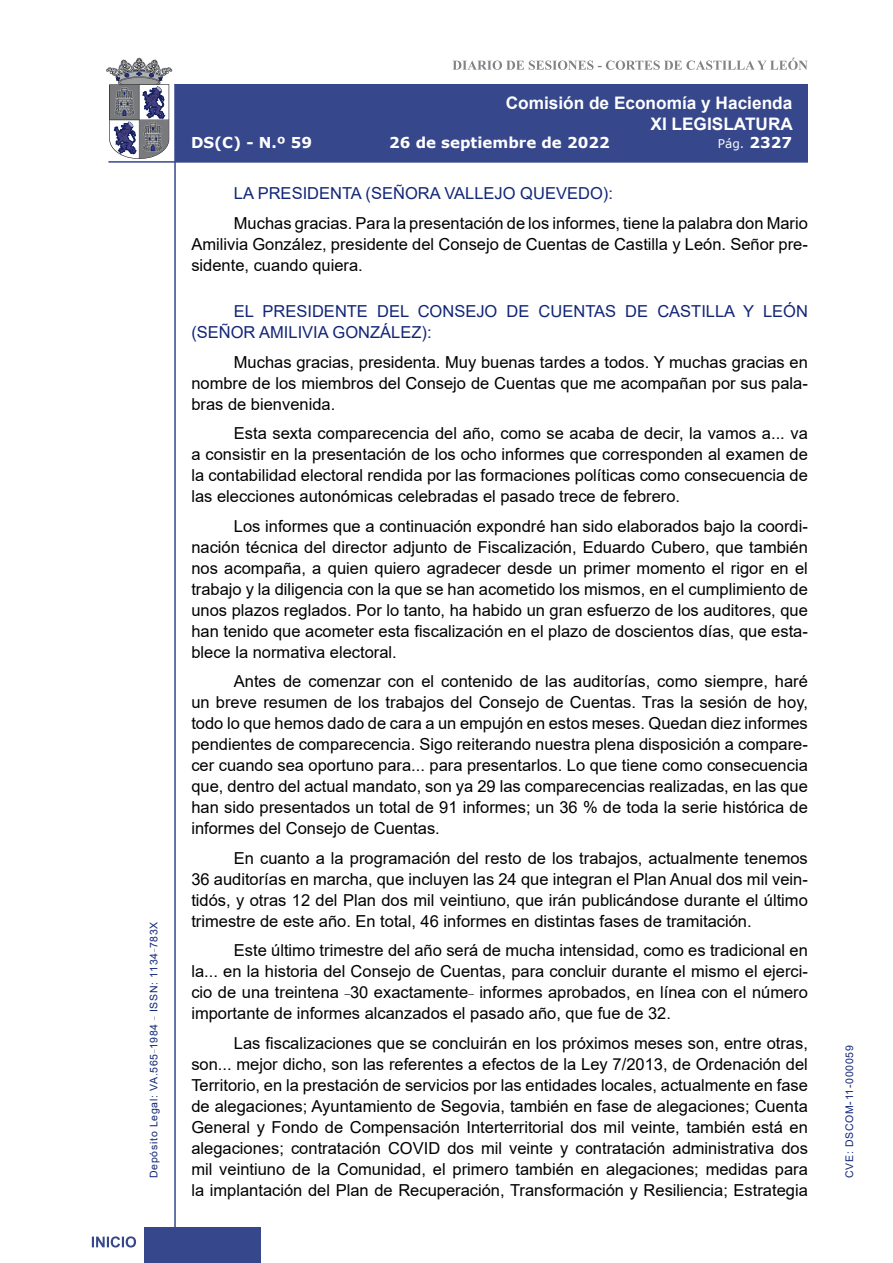
<style>
.page{position:relative;width:893px;height:1263px;background:#fff}
.page>*{position:absolute;margin:0;border:0;box-sizing:border-box;transform-origin:0 0}
.t1{font:700 17.25px/20.7px "Arial";color:#fff;text-align:right}
.t2{font:16.5px/21px "Arial";color:#000;text-align:justify}
.Orador{font:16.5px/21px "Arial";color:#122678}
.t3{font:700 15px "Verdana";color:#fff}
.t4{font:12px "Verdana";color:#fff}
.t5{font:10.5px "Arial";letter-spacing:.065em;color:#122678}
.s1{font-weight:700;font-size:15px}
</style>
<div class="page">
<svg style="left:452px;top:58px;width:356px;height:12px"></svg>
<hr style="left:174px;top:84px;width:2px;height:1179px;background:#36478c">
<div style="left:144px;top:1227px;width:117px;height:36px;background:#36478c"></div>
<div style="left:175px;top:84px;width:633px;height:78px;background:#36478c"></div>
<hr style="left:108px;top:161px;width:700px;height:2px;background:#36478c">
<svg style="left:92px;top:1236px;width:44px;height:11px"></svg>
<svg style="left:106px;top:58px;width:66px;height:101px"></svg>
<p class="t5" style="left:146px;top:1178px;width:258px;rotate:-90deg">Depósito Legal: VA.565<sup>_</sup>1984 <sup>_</sup> ISSN: 1134<sup>_</sup>783X</p>
<p class="t1" style="left:506px;top:93px;width:289px">Comisión de Economía y Hacienda<br>XI LEGISLATURA</p>
<p class="t3" style="left:191px;top:132px;width:123px">DS(C) - N.º 59</p>
<p class="t3" style="left:389px;top:132px;width:222px">26 de septiembre de 2022</p>
<p class="t4" style="left:718px;top:135px;width:76px">Pág. <span class="s1">2327</span></p>
<p class="Orador" style="left:234px;top:183px;width:381px">LA PRESIDENTA (SEÑORA VALLEJO QUEVEDO):</p>
<p class="t2" style="left:191px;top:212px;width:618px;text-indent:43px">Muchas gracias. Para la presentación de los informes, tiene la palabra don Mario Amilivia González, presidente del Consejo de Cuentas de Castilla y León. Señor pre&shy;sidente, cuando quiera.</p>
<p class="Orador" style="left:191px;top:301px;width:618px;text-indent:43px">EL PRESIDENTE DEL CONSEJO DE CUENTAS DE CASTILLA Y LEÓN (SEÑOR AMILIVIA GONZÁLEZ):</p>
<p class="t2" style="left:191px;top:351px;width:618px;text-indent:43px">Muchas gracias, presidenta. Muy buenas tardes a todos. Y muchas gracias en nombre de los miembros del Consejo de Cuentas que me acompañan por sus pala&shy;bras de bienvenida.</p>
<p class="t2" style="left:191px;top:423px;width:618px;text-indent:43px">Esta sexta comparecencia del año, como se acaba de decir, la vamos a... va a consistir en la presentación de los ocho informes que corresponden al examen de la contabilidad electoral rendida por las formaciones políticas como consecuencia de las elecciones autonómicas celebradas el pasado trece de febrero.</p>
<p class="t2" style="left:191px;top:515px;width:618px;text-indent:43px">Los informes que a continuación expondré han sido elaborados bajo la coordi&shy;nación técnica del director adjunto de Fiscalización, Eduardo Cubero, que también nos acompaña, a quien quiero agradecer desde un primer momento el rigor en el trabajo y la diligencia con la que se han acometido los mismos, en el cumplimiento de unos plazos reglados. Por lo tanto, ha habido un gran esfuerzo de los auditores, que han tenido que acometer esta fiscalización en el plazo de doscientos días, que esta&shy;blece la normativa electoral.</p>
<p class="t2" style="left:191px;top:671px;width:618px;text-indent:43px">Antes de comenzar con el contenido de las auditorías, como siempre, haré un breve resumen de los trabajos del Consejo de Cuentas. Tras la sesión de hoy, todo lo que hemos dado de cara a un empujón en estos meses. Quedan diez informes pendientes de comparecencia. Sigo reiterando nuestra plena disposición a compare&shy;cer cuando sea oportuno para... para presentarlos. Lo que tiene como consecuencia que, dentro del actual mandato, son ya 29 las comparecencias realizadas, en las que han sido presentados un total de 91 informes; un 36 % de toda la serie histórica de informes del Consejo de Cuentas.</p>
<p class="t2" style="left:191px;top:847px;width:618px;text-indent:43px">En cuanto a la programación del resto de los trabajos, actualmente tenemos 36 auditorías en marcha, que incluyen las 24 que integran el Plan Anual dos mil vein&shy;tidós, y otras 12 del Plan dos mil veintiuno, que irán publicándose durante el último trimestre de este año. En total, 46 informes en distintas fases de tramitación.</p>
<p class="t2" style="left:191px;top:940px;width:618px;text-indent:43px">Este último trimestre del año será de mucha intensidad, como es tradicional en la... en la historia del Consejo de Cuentas, para concluir durante el mismo el ejerci&shy;cio de una treintena <sup>_</sup>30 exactamente<sup>_</sup> informes aprobados, en línea con el número importante de informes alcanzados el pasado año, que fue de 32.</p>
<p class="t2" style="left:191px;top:1032px;width:618px;text-indent:43px">Las fiscalizaciones que se concluirán en los próximos meses son, entre otras, son... mejor dicho, son las referentes a efectos de la Ley 7/2013, de Ordenación del Territorio, en la prestación de servicios por las entidades locales, actualmente en fase de alegaciones; Ayuntamiento de Segovia, también en fase de alegaciones; Cuenta General y Fondo de Compensación Interterritorial dos mil veinte, también está en alegaciones; contratación COVID dos mil veinte y contratación administrativa dos mil veintiuno de la Comunidad, el primero también en alegaciones; medidas para la implantación del Plan de Recuperación, Transformación y Resiliencia; Estrategia</p>
<p class="t5" style="left:842px;top:1178px;width:134px;rotate:-90deg">CVE: DSCOM-11-000059</p>
</div>
